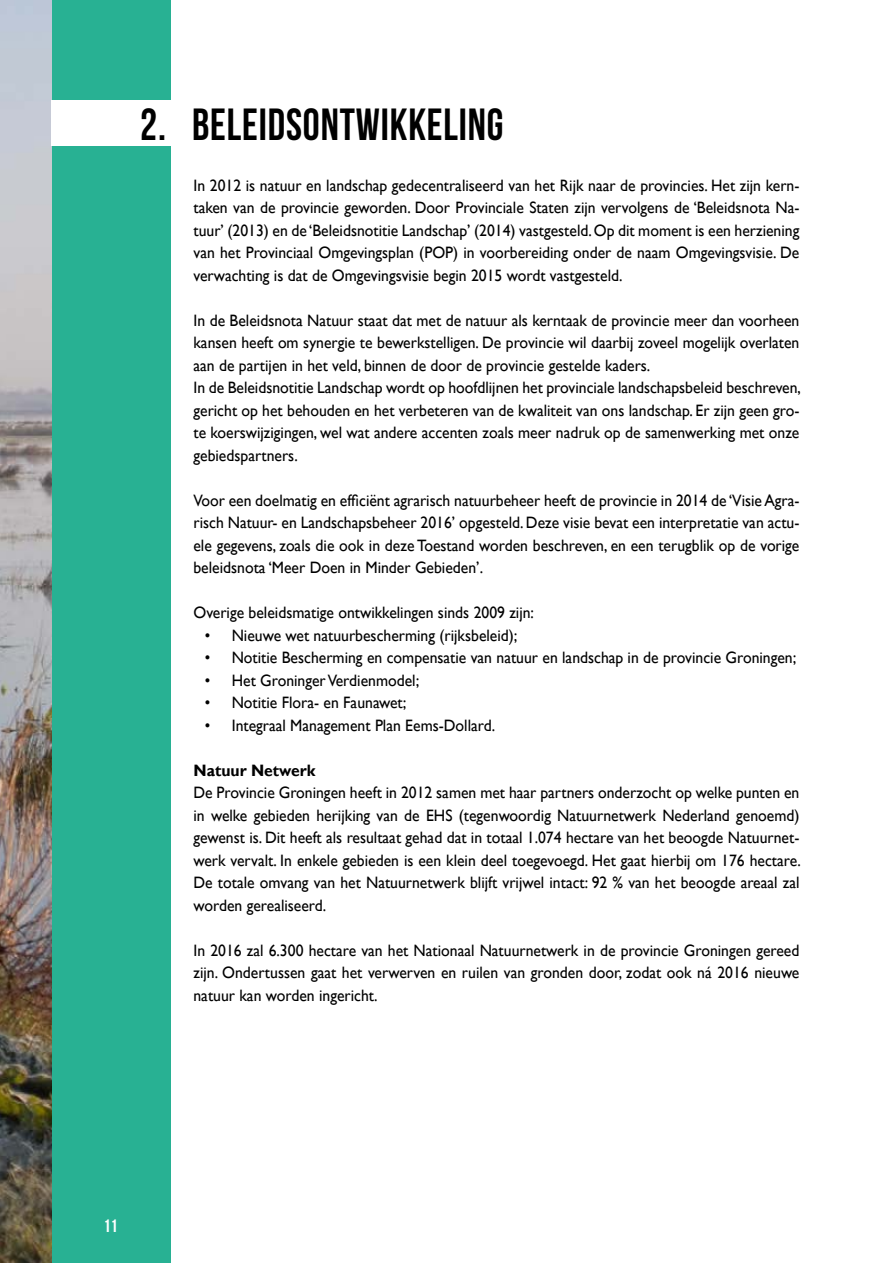
<style>
.page{position:relative;width:893px;height:1263px;background:#fff}
.page>*{position:absolute;margin:0;border:0;box-sizing:border-box;transform-origin:0 0}
.t1{font:45px "Bebas Neue";letter-spacing:.02em;color:#000;scale:.95 1}
.t2{font:18px "Bebas Neue";color:#fff}
.t3{font:16.5px/22.5px "Gill Sans";color:#000;text-align:justify;scale:.95 1}
.t4{font:700 16.5px "Gill Sans";color:#000;scale:.95 1}
</style>
<div class="page">
<div style="left:51px;top:0;width:119px;height:1263px;background:#28b193"></div>
<img style="left:0;top:0;width:51px;height:1263px">
<div style="left:51px;top:101px;width:842px;height:45px;background:#fff"></div>
<h1 class="t1" style="left:140px;top:100px;width:384px">2. BELEIDSONTWIKKELING</h1>
<p class="t3" style="left:193px;top:174px;width:639px">In 2012 is natuur en landschap gedecentraliseerd van het Rijk naar de provincies. Het zijn kern&shy;taken van de provincie geworden. Door Provinciale Staten zijn vervolgens de ‘Beleidsnota Na&shy;tuur’ (2013) en de ‘Beleidsnotitie Landschap’ (2014) vastgesteld. Op dit moment is een herziening van het Provinciaal Omgevingsplan (POP) in voorbereiding onder de naam Omgevingsvisie. De verwachting is dat de Omgevingsvisie begin 2015 wordt vastgesteld.</p>
<p class="t3" style="left:193px;top:309px;width:641px;text-align:left">In de Beleidsnota Natuur staat dat met de natuur als kerntaak de provincie meer dan voorheen kansen heeft om synergie te bewerkstelligen. De provincie wil daarbij zoveel mogelijk overlaten aan de partijen in het veld, binnen de door de provincie gestelde kaders.<br>In de Beleidsnotitie Landschap wordt op hoofdlijnen het provinciale landschapsbeleid beschreven, gericht op het behouden en het verbeteren van de kwaliteit van ons landschap. Er zijn geen gro&shy;te koerswijzigingen, wel wat andere accenten zoals meer nadruk op de samenwerking met onze gebiedspartners.</p>
<p class="t3" style="left:193px;top:489px;width:639px">Voor een doelmatig en efficiënt agrarisch natuurbeheer heeft de provincie in 2014 de ‘Visie Agra&shy;risch Natuur- en Landschapsbeheer 2016’ opgesteld. Deze visie bevat een interpretatie van actu&shy;ele gegevens, zoals die ook in deze Toestand worden beschreven, en een terugblik op de vorige beleidsnota ‘Meer Doen in Minder Gebieden’.</p>
<p class="t3" style="left:193px;top:602px;width:360px">Overige beleidsmatige ontwikkelingen sinds 2009 zijn:</p>
<p class="t3" style="left:205px;top:624px;width:331px">• Nieuwe wet natuurbescherming (rijksbeleid);</p>
<p class="t3" style="left:205px;top:647px;width:624px">• Notitie Bescherming en compensatie van natuur en landschap in de provincie Groningen;</p>
<p class="t3" style="left:205px;top:669px;width:227px">• Het Groninger Verdienmodel;</p>
<p class="t3" style="left:205px;top:692px;width:214px">• Notitie Flora- en Faunawet;</p>
<p class="t3" style="left:205px;top:714px;width:307px">• Integraal Management Plan Eems-Dollard.</p>
<p class="t4" style="left:193px;top:760px;width:130px">Natuur Netwerk</p>
<p class="t3" style="left:193px;top:782px;width:641px">De Provincie Groningen heeft in 2012 samen met haar partners onderzocht op welke punten en in welke gebieden herijking van de EHS (tegenwoordig Natuurnetwerk Nederland genoemd) gewenst is. Dit heeft als resultaat gehad dat in totaal 1.074 hectare van het beoogde Natuurnet&shy;werk vervalt. In enkele gebieden is een klein deel toegevoegd. Het gaat hierbij om 176 hectare.<br>De totale omvang van het Natuurnetwerk blijft vrijwel intact: 92 % van het beoogde areaal zal worden gerealiseerd.</p>
<p class="t3" style="left:193px;top:939px;width:639px">In 2016 zal 6.300 hectare van het Nationaal Natuurnetwerk in de provincie Groningen gereed zijn. Ondertussen gaat het verwerven en ruilen van gronden door, zodat ook ná 2016 nieuwe natuur kan worden ingericht.</p>
<p class="t2" style="left:103px;top:1216px;width:16px">11</p>
</div>
